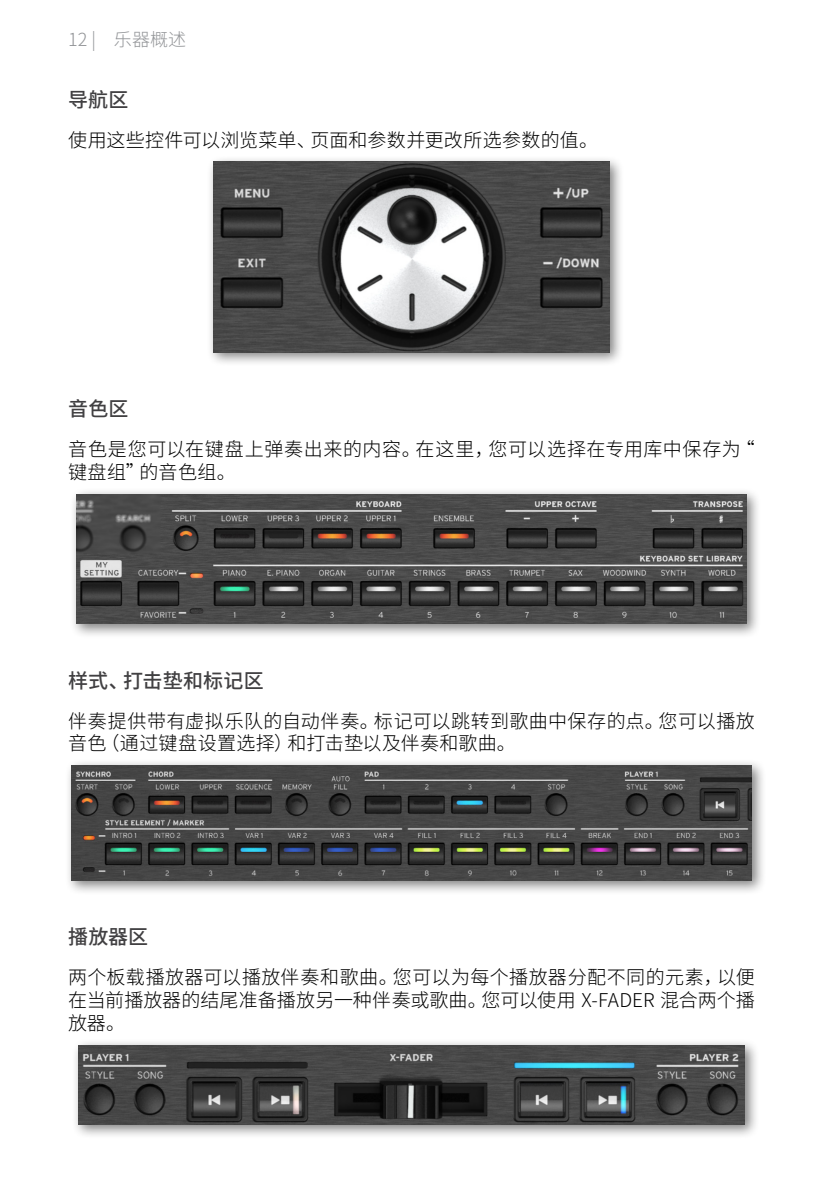
<style>
.page{position:relative;width:840px;height:1191px;background:#fff}
.page>*{position:absolute;margin:0;border:0;box-sizing:border-box;transform-origin:0 0}
.Subsection{font:500 20px "Noto Sans CJ Ksc";letter-spacing:.005em;color:#414042}
.Body{font:300 19px/22.8px "Noto Sans CJ Ksc";letter-spacing:.015em;color:#000}
.t1{font:300 18px "Noto Sans CJ Ksc";color:#939598}
</style>
<div class="page">
<div style="left:206px;top:155px;width:418px;height:212px;background:#000;opacity:.5"></div>
<img style="left:213px;top:162px;width:396px;height:190px">
<div style="left:70px;top:487px;width:691px;height:152px;background:#000;opacity:.5"></div>
<img style="left:76px;top:494px;width:670px;height:130px">
<div style="left:64px;top:759px;width:702px;height:136px;background:#000;opacity:.5"></div>
<img style="left:71px;top:765px;width:680px;height:115px">
<div style="left:72px;top:1038px;width:687px;height:101px;background:#000;opacity:.5"></div>
<img style="left:78px;top:1045px;width:666px;height:79px">
<p class="t1" style="left:68px;top:30px;width:119px">12 | 乐器概述</p>
<h5 class="Subsection" style="left:68px;top:88px;width:62px">导航区</h5>
<p class="Body" style="left:68px;top:129px;width:531px">使用这些控件可以浏览菜单、页面和参数并更改所选参数的值。</p>
<h5 class="Subsection" style="left:68px;top:398px;width:62px">音色区</h5>
<p class="Body" style="left:68px;top:438px;width:687px">音色是您可以在键盘上弹奏出来的内容。在这里，您可以选择在专用库中保存为“键盘组”的音色组。</p>
<h5 class="Subsection" style="left:68px;top:669px;width:197px">样式、打击垫和标记区</h5>
<p class="Body" style="left:68px;top:709px;width:687px">伴奏提供带有虚拟乐队的自动伴奏。标记可以跳转到歌曲中保存的点。您可以播放音色（通过键盘设置选择）和打击垫以及伴奏和歌曲。</p>
<h5 class="Subsection" style="left:68px;top:926px;width:82px">播放器区</h5>
<p class="Body" style="left:68px;top:966px;width:688px;text-align:justify">两个板载播放器可以播放伴奏和歌曲。您可以为每个播放器分配不同的元素，以便在当前播放器的结尾准备播放另一种伴奏或歌曲。您可以使用 X-FADER 混合两个播放器。</p>
</div>
